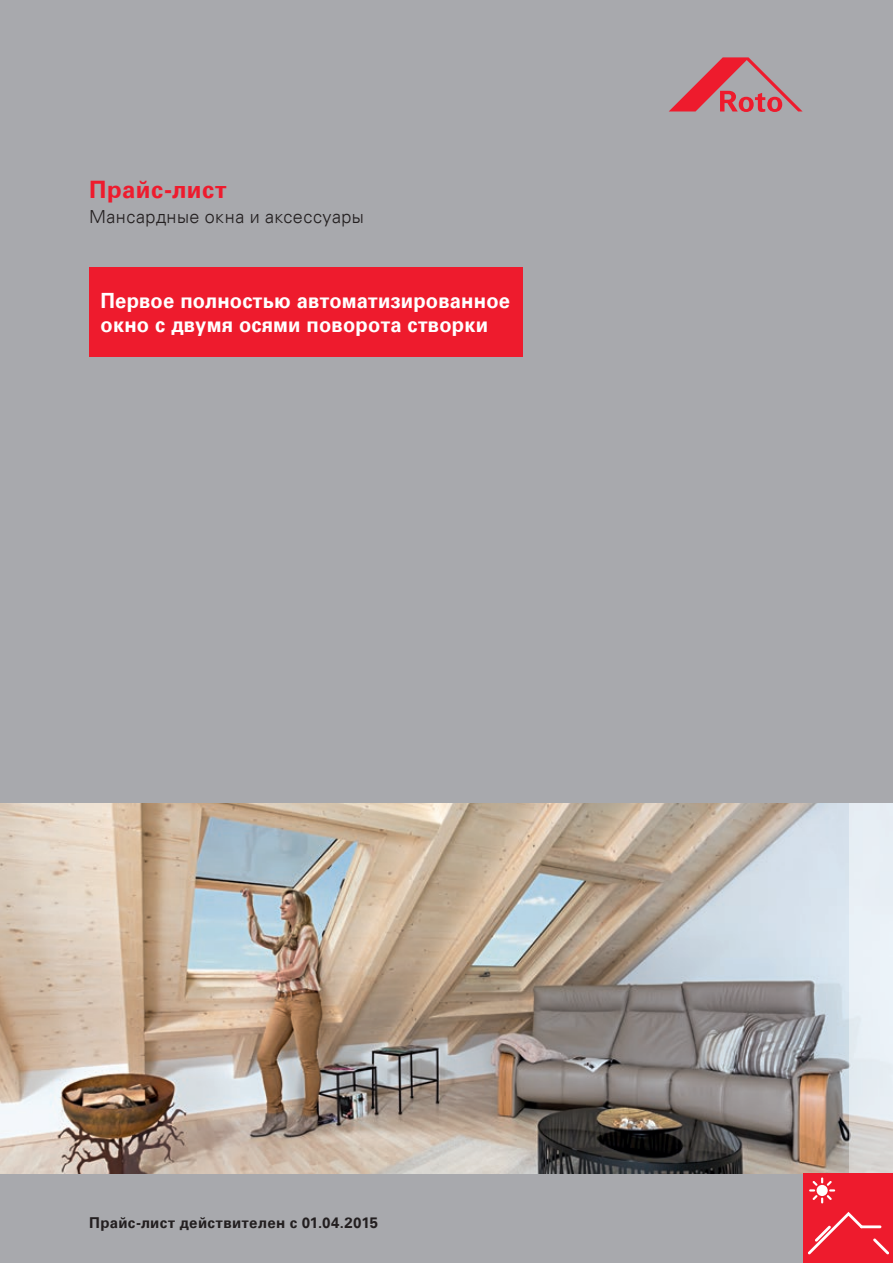
<style>
.page{position:relative;width:893px;height:1263px;background:#a8a9ad}
.page>*{position:absolute;margin:0;border:0;box-sizing:border-box;transform-origin:0 0}
.t1{font:700 24px "Univers LTCYR";letter-spacing:.02em;color:#ee1b2d}
.t2{font:700 21px/24px "Univers LTCYR";letter-spacing:.01em;color:#fff;scale:.96 1}
.t3{font:300 18px "Univers LTCYR";letter-spacing:.025em;color:#231f20}
.t4{font:700 15px "Univers LTCYR";letter-spacing:.025em;color:#231f20}
.t5{font:300 10.5px "Univers LTCYR";letter-spacing:.05em;color:#231f20}
</style>
<div class="page">
<img style="left:0;top:804px;width:849px;height:370px">
<svg style="left:849px;top:804px;width:44px;height:370px;background:#e4e9ee"></svg>
<div style="left:804px;top:1174px;width:89px;height:89px;background:#ee1b2d"></div>
<svg style="left:809px;top:1177px;width:26px;height:26px"></svg>
<div style="left:817px;top:1185px;width:11px;height:11px;background:#fff;border-radius:50%"></div>
<svg style="left:873px;top:1238px;width:16px;height:16px"></svg>
<svg style="left:808px;top:1212px;width:55px;height:42px"></svg>
<hr style="left:860px;top:1225px;width:21px;height:3px;background:#fff">
<svg style="left:669px;top:57px;width:134px;height:55px"></svg>
<div style="left:89px;top:268px;width:434px;height:89px;background:#ee1b2d"></div>
<p class="t1" style="left:89px;top:176px;width:139px">Прайс-лист</p>
<p class="t3" style="left:89px;top:207px;width:276px">Мансардные окна и аксессуары</p>
<p class="t2" style="left:101px;top:288px;width:428px">Первое полностью автоматизированное окно с двумя осями поворота створки</p>
<p class="t4" style="left:89px;top:1214px;width:290px"><sup>1</sup>Прайс-лист действителен с 01.04.2015</p>
<p class="t5" style="left:133px;top:1215px;width:61px">Прайс-лист</p>
</div>
